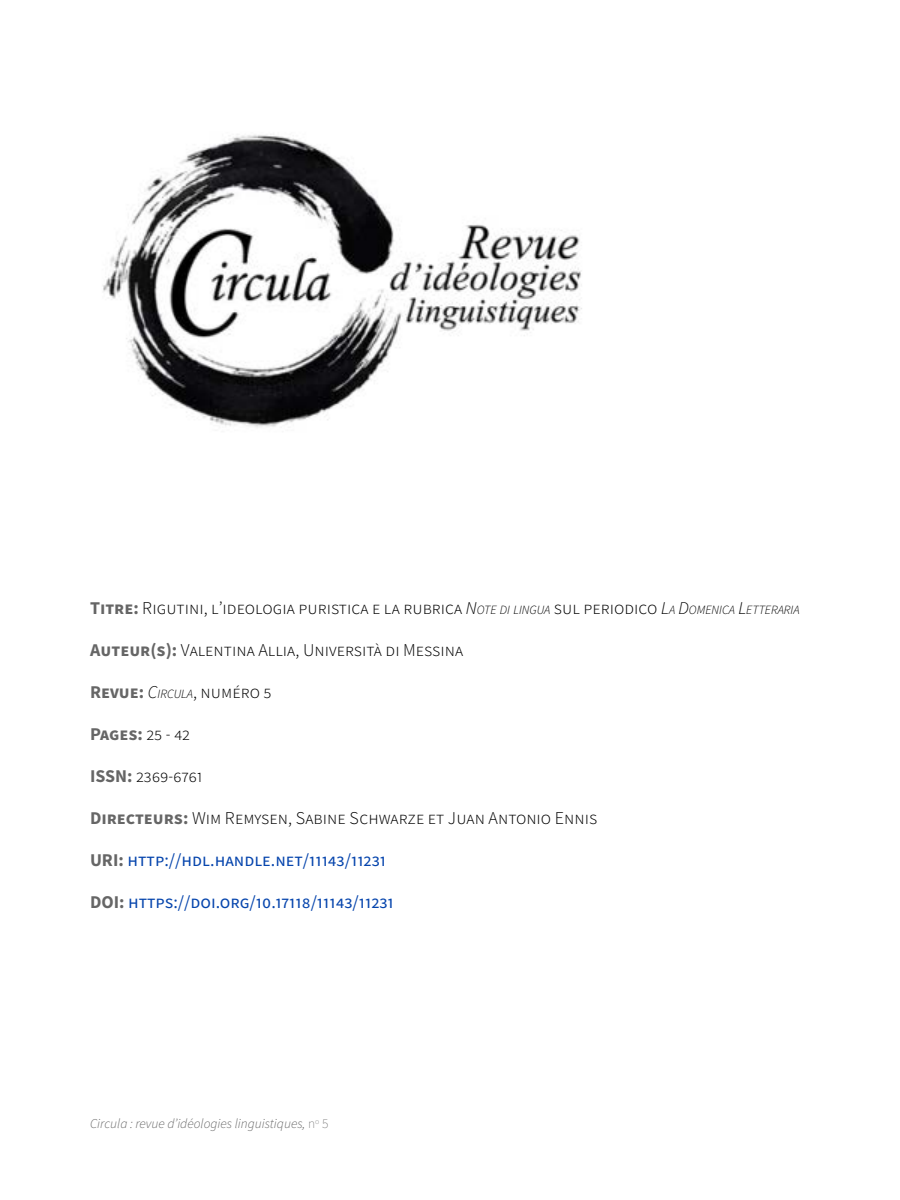
<style>
.page{position:relative;width:900px;height:1200px;background:#fff}
.page>*{position:absolute;margin:0;border:0;box-sizing:border-box;transform-origin:0 0}
.Informations{font:300 18px "Source Sans Pro";color:#000}
.Informations-2{font:18px "Source Sans Pro";color:#0645ad}
.Informations-3{font:700 18px "Source Sans Pro";letter-spacing:-.005em;color:#666}
.t1{font:italic 300 13.5px "Source Sans Pro";color:#666}
.s1{font-weight:700;color:#666}
.s2{font-style:italic}
.s3{font-style:italic;font-size:12.6px}
.s4{font-weight:300;color:#000}
.s5{font-weight:200;font-style:normal}
</style>
<div class="page">
<img style="left:103px;top:134px;width:479px;height:294px">
<p class="Informations" style="left:90px;top:597px;width:711px"><span class="s1">Titre:</span> Rigutini, l’ideologia puristica e la rubrica <span class="s2">N</span><span class="s3">OTE DI LINGUA</span> sul periodico <span class="s2">L</span><span class="s3">A</span> <span class="s2">D</span><span class="s3">OMENICA</span> <span class="s2">L</span><span class="s3">ETTERARIA</span></p>
<p class="Informations" style="left:90px;top:639px;width:375px"><span class="s1">Auteur(s):</span> Valentina Allia, Università di Messina</p>
<p class="Informations" style="left:90px;top:681px;width:183px"><span class="s1">Revue:</span> <span class="s2">C</span><span class="s3">IRCULA</span>, numéro 5</p>
<p class="Informations-3" style="left:90px;top:722px;width:102px">Pages: <span class="s4">25 - 42</span></p>
<p class="Informations" style="left:90px;top:765px;width:114px"><span class="s1">ISSN:</span> 2369-6761</p>
<p class="Informations" style="left:90px;top:807px;width:509px"><span class="s1">Directeurs:</span> Wim Remysen, Sabine Schwarze et Juan Antonio Ennis</p>
<p class="Informations-2" style="left:90px;top:848px;width:298px"><span class="s1">URI:</span> http://hdl.handle.net/11143/11231</p>
<p class="Informations-2" style="left:90px;top:890px;width:306px"><span class="s1">DOI:</span> https://doi.org/10.17118/11143/11231</p>
<p class="t1" style="left:90px;top:1116px;width:240px">Circula : revue d’idéologies linguistiques, <span class="s5">n</span><sup>o</sup> <span class="s5">5</span></p>
</div>
